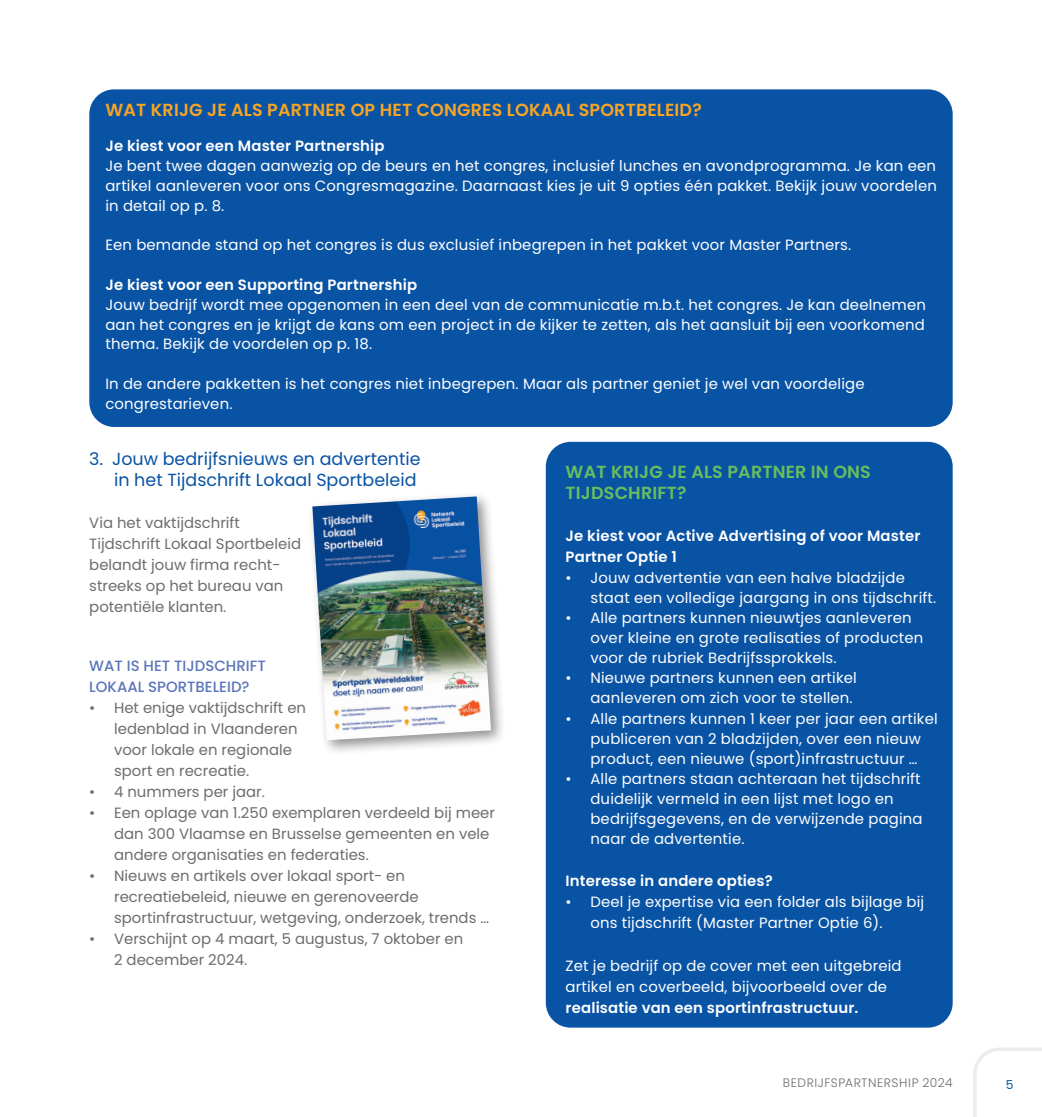
<style>
.page{position:relative;width:1042px;height:1117px;background:#fff}
.page>*{position:absolute;margin:0;border:0;box-sizing:border-box;transform-origin:0 0}
.t1{font:17.5px/21px "Poppins";color:#0953a5;text-align:right}
.t2{font:600 17.5px "Poppins";letter-spacing:.01em;color:#f9a523}
.t3{font:600 17.5px/21px "Poppins";letter-spacing:.01em;color:#68be5e}
.t4{font:14.88px/20.1px "Poppins";letter-spacing:.01em;color:#fff}
.t5{font:14.88px/21px "Poppins";color:#6c6d70}
.t6{font:600 14.88px/21px "Poppins";letter-spacing:.01em;color:#fff}
.t7{font:500 14.88px/21px "Poppins";color:#5b75ba}
.t8{font:300 12.25px "Poppins";letter-spacing:.04em;color:#6c6d70}
.t9{font:12.25px "Poppins";color:#0953a5}
</style>
<div class="page">
<svg style="left:973px;top:1048px;width:69px;height:68px"></svg>
<div style="left:89px;top:89px;width:863px;height:338px;background:#0953a5;border-radius:25px"></div>
<div style="left:546px;top:441px;width:406px;height:586px;background:#0953a5;border-radius:25px"></div>
<div style="left:307px;top:490px;width:199px;height:265px;background:#231f20;opacity:.5"></div>
<img style="left:312px;top:496px;width:179px;height:244px">
<p class="t2" style="left:105px;top:100px;width:598px">WAT KRIJG JE ALS PARTNER OP HET CONGRES LOKAAL SPORTBELEID?</p>
<p class="t6" style="left:105px;top:136px;width:281px">Je kiest voor een Master Partnership</p>
<p class="t4" style="left:105px;top:156px;width:833px;text-align:justify">Je bent twee dagen aanwezig op de beurs en het congres, inclusief lunches en avondprogramma. Je kan een artikel aanleveren voor ons Congresmagazine. Daarnaast kies je uit 9 opties één pakket. Bekijk jouw voordelen in detail op p. 8.</p>
<p class="t4" style="left:105px;top:235px;width:747px">Een bemande stand op het congres is dus exclusief inbegrepen in het pakket voor Master Partners.</p>
<p class="t6" style="left:105px;top:274px;width:313px">Je kiest voor een Supporting Partnership</p>
<p class="t4" style="left:105px;top:295px;width:822px;text-align:justify">Jouw bedrijf wordt mee opgenomen in een deel van de communicatie m.b.t. het congres. Je kan deelnemen aan het congres en je krijgt de kans om een project in de kijker te zetten, als het aansluit bij een voorkomend thema. Bekijk de voordelen op p. 18.</p>
<p class="t4" style="left:105px;top:374px;width:760px">In de andere pakketten is het congres niet inbegrepen. Maar als partner geniet je wel van voordelige congrestarieven.</p>
<p class="t1" style="left:89px;top:448px;width:333px">3. Jouw bedrijfsnieuws en advertentie in het Tijdschrift Lokaal Sportbeleid</p>
<p class="t5" style="left:89px;top:512px;width:213px">Via het vaktijdschrift<br>Tijdschrift Lokaal Sportbeleid belandt jouw firma recht&shy;streeks op het bureau van potentiële klanten.</p>
<p class="t3" style="left:566px;top:461px;width:307px">WAT KRIJG JE ALS PARTNER IN ONS<br>TIJDSCHRIFT?</p>
<p class="t6" style="left:566px;top:525px;width:356px">Je kiest voor Active Advertising of voor Master<br>Partner Optie 1</p>
<p class="t4" style="left:590px;top:567px;width:347px;text-indent:-25px">• Jouw advertentie van een halve bladzijde staat een volledige jaargang in ons tijdschrift.</p>
<p class="t4" style="left:590px;top:607px;width:334px;text-indent:-25px">• Alle partners kunnen nieuwtjes aanleveren over kleine en grote realisaties of producten voor de rubriek Bedrijfssprokkels.</p>
<p class="t4" style="left:566px;top:668px;width:293px;text-align:right">• Nieuwe partners kunnen een artikel aanleveren om zich voor te stellen.</p>
<p class="t4" style="left:566px;top:708px;width:373px;text-align:center">• Alle partners kunnen 1 keer per jaar een artikel publiceren van 2 bladzijden, over een nieuw product, een nieuwe (sport)infrastructuur …</p>
<p class="t4" style="left:590px;top:768px;width:334px;text-indent:-25px">• Alle partners staan achteraan het tijdschrift duidelijk vermeld in een lijst met logo en bedrijfsgegevens, en de verwijzende pagina naar de advertentie.</p>
<p class="t6" style="left:566px;top:870px;width:209px">Interesse in andere opties?</p>
<p class="t4" style="left:590px;top:891px;width:335px;line-height:21px;text-indent:-25px">• Deel je expertise via een folder als bijlage bij ons tijdschrift (Master Partner Optie 6).</p>
<p class="t4" style="left:566px;top:954px;width:337px;line-height:21px">Zet je bedrijf op de cover met een uitgebreid artikel en coverbeeld, bijvoorbeeld over de</p>
<p class="t6" style="left:566px;top:996px;width:294px">realisatie van een sportinfrastructuur.</p>
<p class="t7" style="left:89px;top:655px;width:178px">WAT IS HET TIJDSCHRIFT<br>LOKAAL SPORTBELEID?</p>
<p class="t5" style="left:114px;top:697px;width:193px;text-indent:-25px">• Het enige vaktijdschrift en ledenblad in Vlaanderen voor lokale en regionale sport en recreatie.</p>
<p class="t5" style="left:89px;top:781px;width:177px">• 4 nummers per jaar.</p>
<p class="t5" style="left:114px;top:802px;width:382px;text-indent:-25px">• Een oplage van 1.250 exemplaren verdeeld bij meer dan 300 Vlaamse en Brusselse gemeenten en vele andere organisaties en federaties.</p>
<p class="t5" style="left:114px;top:865px;width:376px;text-indent:-25px">• Nieuws en artikels over lokaal sport- en recreatiebeleid, nieuwe en gerenoveerde sportinfrastructuur, wetgeving, onderzoek, trends …</p>
<p class="t5" style="left:114px;top:928px;width:351px;text-indent:-25px">• Verschijnt op 4 maart, 5 augustus, 7 oktober en<br>2 december 2024.</p>
<p class="t8" style="left:783px;top:1075px;width:171px">BEDRIJFSPARTNERSHIP 2024</p>
<p class="t9" style="left:1006px;top:1076px;width:9px">5</p>
</div>
